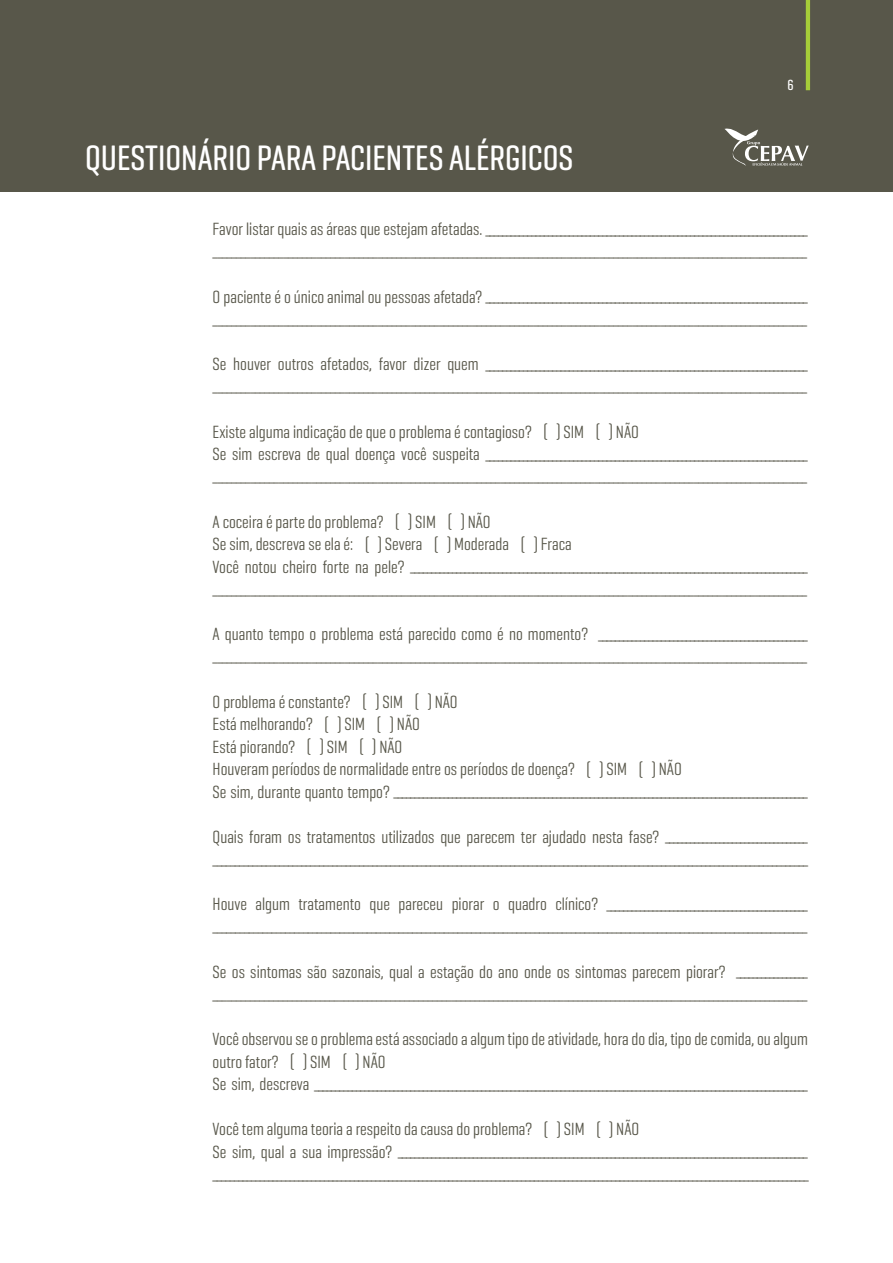
<style>
.page{position:relative;width:893px;height:1263px;background:#fff}
.page>*{position:absolute;margin:0;border:0;box-sizing:border-box;transform-origin:0 0}
.t1{font:500 36px "Geogrotesque Comp";color:#fff}
.t2{font:18px/21.8px "Geogrotesque Comp";color:#58574a}
.t3{font:500 15px "Geogrotesque Comp";color:#fff}
</style>
<div class="page">
<div style="left:0;top:0;width:893px;height:191px;background:#58574a"></div>
<hr style="left:806px;top:0;width:4px;height:90px;background:#a6ce39">
<svg style="left:725px;top:129px;width:84px;height:37px"></svg>
<h1 class="t1" style="left:85px;top:135px;width:490px">QUESTIONÁRIO PARA PACIENTES ALÉRGICOS</h1>
<p class="t3" style="left:788px;top:76px;width:8px">6</p>
<p class="t2" style="left:213px;top:216px;width:597px;line-height:22.5px">Favor listar quais as áreas que estejam afetadas. _____________________________________________________________________________ ______________________________________________________________________________________________________________________________</p>
<p class="t2" style="left:213px;top:283px;width:597px;line-height:22.5px">O paciente é o único animal ou pessoas afetada? _____________________________________________________________________________ ______________________________________________________________________________________________________________________________</p>
<p class="t2" style="left:213px;top:351px;width:597px;line-height:22.5px">Se houver outros afetados, favor dizer quem _____________________________________________________________________________ ______________________________________________________________________________________________________________________________</p>
<p class="t2" style="left:213px;top:420px;width:597px">Existe alguma indicação de que o problema é contagioso? ( ) SIM ( ) NÃO<br>Se sim escreva de qual doença você suspeita _____________________________________________________________________________ ______________________________________________________________________________________________________________________________</p>
<p class="t2" style="left:213px;top:510px;width:597px">A coceira é parte do problema? ( ) SIM ( ) NÃO<br>Se sim, descreva se ela é: ( ) Severa ( ) Moderada ( ) Fraca<br>Você notou cheiro forte na pele? _______________________________________________________________________________________________ ______________________________________________________________________________________________________________________________</p>
<p class="t2" style="left:213px;top:621px;width:597px;line-height:22.5px">A quanto tempo o problema está parecido como é no momento? __________________________________________________ ______________________________________________________________________________________________________________________________</p>
<p class="t2" style="left:213px;top:690px;width:597px;line-height:22.2px">O problema é constante? ( ) SIM ( ) NÃO<br>Está melhorando? ( ) SIM ( ) NÃO<br>Está piorando? ( ) SIM ( ) NÃO<br>Houveram períodos de normalidade entre os períodos de doença? ( ) SIM ( ) NÃO<br>Se sim, durante quanto tempo? ___________________________________________________________________________________________________</p>
<p class="t2" style="left:213px;top:825px;width:597px;line-height:21px">Quais foram os tratamentos utilizados que parecem ter ajudado nesta fase? __________________________________ ______________________________________________________________________________________________________________________________________</p>
<p class="t2" style="left:213px;top:893px;width:597px;line-height:21px">Houve algum tratamento que pareceu piorar o quadro clínico? ________________________________________________ ___________________________________________________________________________________________________________________________________</p>
<p class="t2" style="left:213px;top:960px;width:597px;line-height:21px">Se os sintomas são sazonais, qual a estação do ano onde os sintomas parecem piorar? _________________ _______________________________________________________________________________________________________________________________</p>
<p class="t2" style="left:213px;top:1028px;width:597px">Você observou se o problema está associado a algum tipo de atividade, hora do dia, tipo de comida, ou algum outro fator? ( ) SIM ( ) NÃO<br>Se sim, descreva ______________________________________________________________________________________________________________________</p>
<p class="t2" style="left:213px;top:1118px;width:598px">Você tem alguma teoria a respeito da causa do problema? ( ) SIM ( ) NÃO<br>Se sim, qual a sua impressão? __________________________________________________________________________________________________ ___________________________________________________________________________________________________________________________________________</p>
</div>
